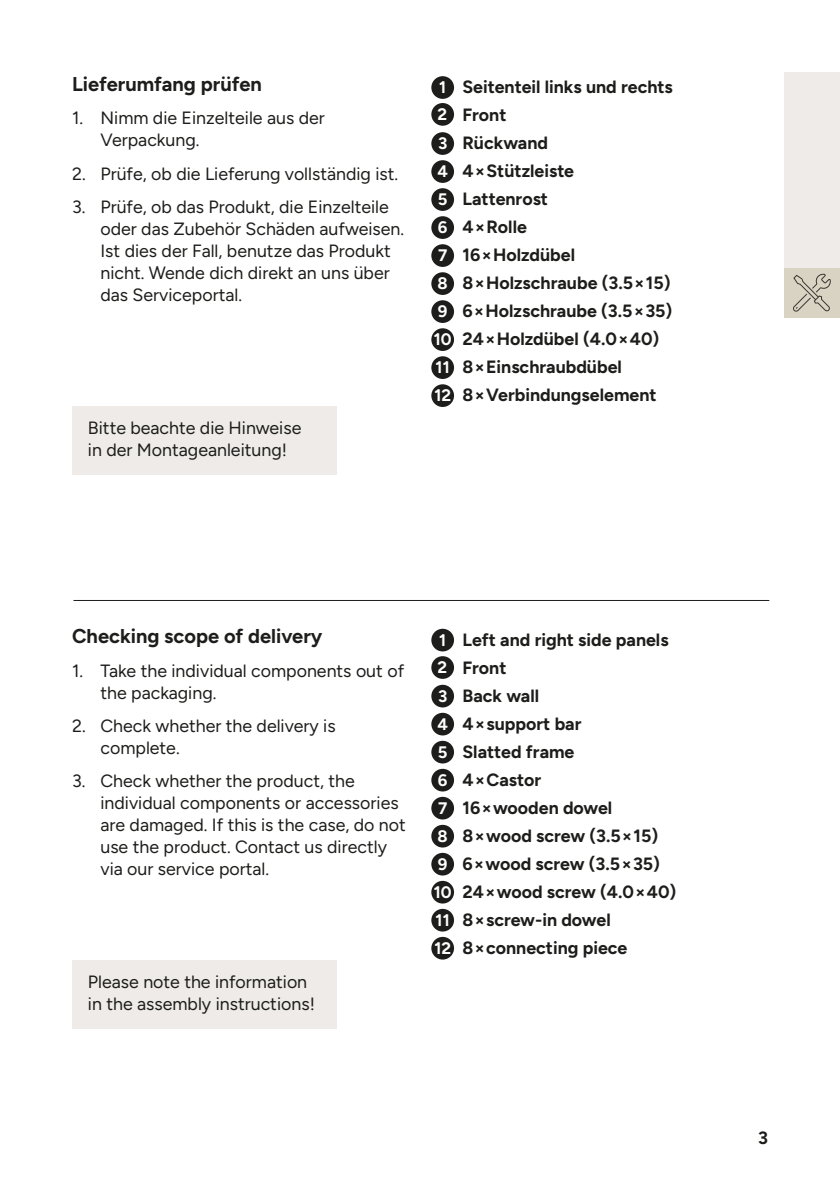
<style>
.page{position:relative;width:840px;height:1191px;background:#fff}
.page>*{position:absolute;margin:0;border:0;box-sizing:border-box;transform-origin:0 0}
.t1{font:700 20px "Figtree";color:#1d1d1b}
.t2{font:17.8px/22px "Figtree";color:#1d1d1b}
.t3{font:700 17.8px/28px "Figtree";color:#1d1d1b}
.s1{font-size:16.6px;color:#fff}
</style>
<div class="page">
<div style="left:783px;top:72px;width:56px;height:245px;background:#eeebe8"></div>
<div style="left:783px;top:268px;width:56px;height:49px;background:#d9d3c3"></div>
<svg style="left:793px;top:273px;width:37px;height:39px"></svg>
<div style="left:72px;top:406px;width:264px;height:68px;background:#eeebe8"></div>
<div style="left:431px;top:76px;width:23px;height:23px;background:#1d1d1b;border-radius:50%"></div>
<div style="left:431px;top:103px;width:23px;height:23px;background:#1d1d1b;border-radius:50%"></div>
<div style="left:431px;top:132px;width:23px;height:23px;background:#1d1d1b;border-radius:50%"></div>
<div style="left:431px;top:160px;width:23px;height:23px;background:#1d1d1b;border-radius:50%"></div>
<div style="left:431px;top:188px;width:23px;height:23px;background:#1d1d1b;border-radius:50%"></div>
<div style="left:431px;top:216px;width:23px;height:23px;background:#1d1d1b;border-radius:50%"></div>
<div style="left:431px;top:244px;width:23px;height:23px;background:#1d1d1b;border-radius:50%"></div>
<div style="left:431px;top:272px;width:23px;height:23px;background:#1d1d1b;border-radius:50%"></div>
<div style="left:431px;top:300px;width:23px;height:23px;background:#1d1d1b;border-radius:50%"></div>
<div style="left:431px;top:328px;width:23px;height:23px;background:#1d1d1b;border-radius:50%"></div>
<div style="left:431px;top:356px;width:23px;height:23px;background:#1d1d1b;border-radius:50%"></div>
<div style="left:431px;top:384px;width:23px;height:23px;background:#1d1d1b;border-radius:50%"></div>
<div style="left:431px;top:629px;width:23px;height:22px;background:#1d1d1b;border-radius:50%"></div>
<div style="left:431px;top:656px;width:23px;height:23px;background:#1d1d1b;border-radius:50%"></div>
<div style="left:431px;top:685px;width:23px;height:22px;background:#1d1d1b;border-radius:50%"></div>
<div style="left:431px;top:713px;width:23px;height:22px;background:#1d1d1b;border-radius:50%"></div>
<div style="left:431px;top:741px;width:23px;height:22px;background:#1d1d1b;border-radius:50%"></div>
<div style="left:431px;top:769px;width:23px;height:22px;background:#1d1d1b;border-radius:50%"></div>
<div style="left:431px;top:797px;width:23px;height:22px;background:#1d1d1b;border-radius:50%"></div>
<div style="left:431px;top:825px;width:23px;height:22px;background:#1d1d1b;border-radius:50%"></div>
<div style="left:431px;top:853px;width:23px;height:22px;background:#1d1d1b;border-radius:50%"></div>
<div style="left:431px;top:881px;width:23px;height:22px;background:#1d1d1b;border-radius:50%"></div>
<div style="left:431px;top:909px;width:23px;height:22px;background:#1d1d1b;border-radius:50%"></div>
<div style="left:431px;top:937px;width:23px;height:22px;background:#1d1d1b;border-radius:50%"></div>
<hr style="left:73px;top:600px;width:695px;height:1px;background:#1d1d1b">
<div style="left:72px;top:960px;width:264px;height:69px;background:#eeebe8"></div>
<p class="t1" style="left:72px;top:72px;width:191px">Lieferumfang prüfen</p>
<p class="t2" style="left:100px;top:107px;width:226px;text-indent:-28px">1. Nimm die Einzelteile aus der<br>Verpackung.</p>
<p class="t2" style="left:72px;top:162px;width:327px">2. Prüfe, ob die Lieferung vollständig ist.</p>
<p class="t2" style="left:100px;top:196px;width:305px;text-indent:-28px">3. Prüfe, ob das Produkt, die Einzelteile oder das Zubehör Schäden aufweisen.<br>Ist dies der Fall, benutze das Produkt nicht. Wende dich direkt an uns über das Serviceportal.</p>
<p class="t2" style="left:88px;top:417px;width:215px">Bitte beachte die Hinweise in der Montageanleitung!</p>
<p class="t3" style="left:433px;top:73px;width:240px;text-indent:5px"><span class="s1">1</span> Seitenteil links und rechts<br><span class="s1">2</span> Front<br><span class="s1">3</span> Rückwand<br><span class="s1">4</span> 4×Stützleiste<br><span class="s1">5</span> Lattenrost<br><span class="s1">6</span> 4×Rolle<br><span class="s1">7</span> 16×Holzdübel<br><span class="s1">8</span> 8×Holzschraube (3.5×15)<br><span class="s1">9</span> 6×Holzschraube (3.5×35)<br><span class="s1">10</span> 24×Holzdübel (4.0×40)<br><span class="s1">11</span> 8×Einschraubdübel<br><span class="s1">12</span> 8×Verbindungselement</p>
<p class="t1" style="left:72px;top:624px;width:252px">Checking scope of delivery</p>
<p class="t2" style="left:100px;top:659px;width:305px;text-indent:-28px">1. Take the individual components out of the packaging.</p>
<p class="t2" style="left:100px;top:714px;width:236px;text-indent:-28px">2. Check whether the delivery is complete.</p>
<p class="t2" style="left:100px;top:770px;width:307px;text-indent:-28px">3. Check whether the product, the individual components or accessories are damaged. If this is the case, do not use the product. Contact us directly via our service portal.</p>
<p class="t2" style="left:88px;top:971px;width:228px">Please note the information in the assembly instructions!</p>
<p class="t3" style="left:433px;top:625px;width:244px;text-indent:5px"><span class="s1">1</span> Left and right side panels<br><span class="s1">2</span> Front<br><span class="s1">3</span> Back wall<br><span class="s1">4</span> 4×support bar<br><span class="s1">5</span> Slatted frame<br><span class="s1">6</span> 4×Castor<br><span class="s1">7</span> 16×wooden dowel<br><span class="s1">8</span> 8×wood screw (3.5×15)<br><span class="s1">9</span> 6×wood screw (3.5×35)<br><span class="s1">10</span> 24×wood screw (4.0×40)<br><span class="s1">11</span> 8×screw-in dowel<br><span class="s1">12</span> 8×connecting piece</p>
<p class="t3" style="left:757px;top:1123px;width:11px">3</p>
</div>
